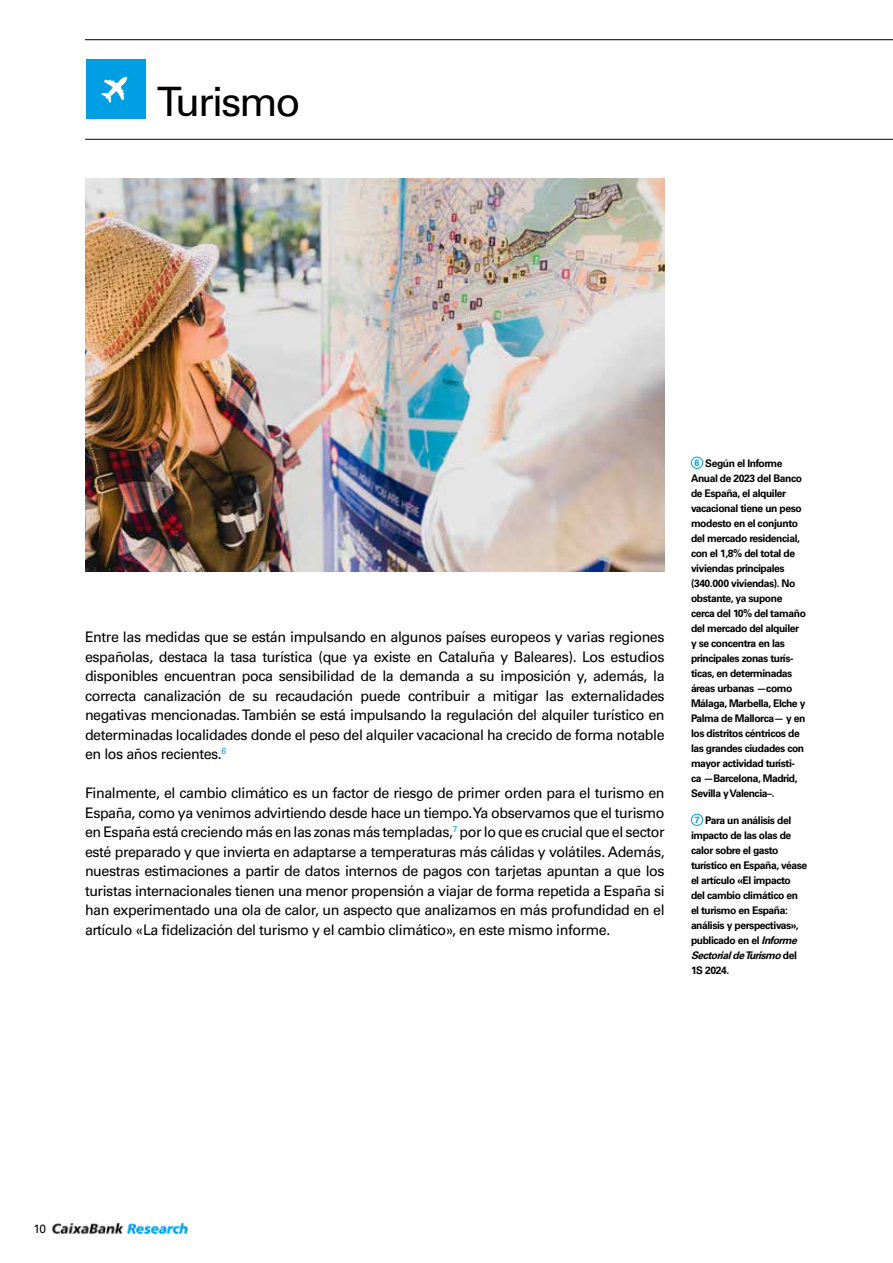
<style>
.page{position:relative;width:893px;height:1263px;background:#fff}
.page>*{position:absolute;margin:0;border:0;box-sizing:border-box;transform-origin:0 0}
.t1{font:40.5px "Univers LT Std";letter-spacing:-.05em;color:#000}
.t2{font:14.55px/19.5px "Univers LT Std";letter-spacing:-.03em;color:#000;text-align:justify}
.t3{font:12px "Univers LT Std";color:#000}
.t4{font:700 10.5px/15px "Univers LT Std";letter-spacing:-.04em;color:#000}
.s1{font-size:9px;color:#009fe3}
.s2{font-style:italic}
</style>
<div class="page">
<img style="left:52px;top:1223px;width:136px;height:11px">
<hr style="left:85px;top:139px;width:808px;height:1px;background:#000">
<hr style="left:85px;top:39px;width:808px;height:1px;background:#000">
<div style="left:86px;top:60px;width:59px;height:59px;background:#009fe3"></div>
<svg style="left:101px;top:77px;width:26px;height:26px"></svg>
<img style="left:85px;top:179px;width:580px;height:393px">
<div style="left:691px;top:457px;width:12px;height:12px;border:1px solid #009fe3;border-radius:50%"></div>
<div style="left:691px;top:814px;width:12px;height:12px;border:1px solid #009fe3;border-radius:50%"></div>
<h1 class="t1" style="left:157px;top:78px;width:145px">Turismo</h1>
<p class="t2" style="left:85px;top:627px;width:581px">Entre las medidas que se están impulsando en algunos países europeos y varias regiones españolas, destaca la tasa turística (que ya existe en Cataluña y Baleares). Los estudios disponibles encuentran poca sensibilidad de la demanda a su imposición y, además, la correcta canalización de su recaudación puede contribuir a mitigar las externalidades negativas mencionadas. También se está impulsando la regulación del alquiler turístico en determinadas localidades donde el peso del alquiler vacacional ha crecido de forma notable en los años recientes.<sup>6</sup></p>
<p class="t2" style="left:85px;top:783px;width:581px">Finalmente, el cambio climático es un factor de riesgo de primer orden para el turismo en España, como ya venimos advirtiendo desde hace un tiempo. Ya observamos que el turismo en España está creciendo más en las zonas más templadas,<sup>7</sup> por lo que es crucial que el sector esté preparado y que invierta en adaptarse a temperaturas más cálidas y volátiles. Además, nuestras estimaciones a partir de datos internos de pagos con tarjetas apuntan a que los turistas internacionales tienen una menor propensión a viajar de forma repetida a España si han experimentado una ola de calor, un aspecto que analizamos en más profundidad en el artículo «La fidelización del turismo y el cambio climático», en este mismo informe.</p>
<p class="t4" style="left:691px;top:455px;width:116px;text-indent:4px"><span class="s1">6</span> Según el Informe<br>Anual de 2023 del Banco de España, el alquiler vacacional tiene un peso modesto en el conjunto del mercado residencial, con el 1,8% del total de viviendas principales (340.000 viviendas). No obstante, ya supone cerca del 10% del tamaño del mercado del alquiler y se concentra en las principales zonas turís&shy;ticas, en determinadas áreas urbanas —como<br>Málaga, Marbella, Elche y<br>Palma de Mallorca— y en los distritos céntricos de las grandes ciudades con mayor actividad turísti&shy;ca —Barcelona, Madrid,<br>Sevilla y Valencia–.</p>
<p class="t4" style="left:691px;top:812px;width:118px;text-indent:4px"><span class="s1">7</span> Para un análisis del impacto de las olas de calor sobre el gasto turístico en España, véase el artículo «El impacto del cambio climático en el turismo en España: análisis y perspectivas», publicado en el <span class="s2">Informe<br>SectorialdeTurismo</span>d e l<br>1S 2024.</p>
<p class="t3" style="left:33px;top:1222px;width:14px">10</p>
</div>
